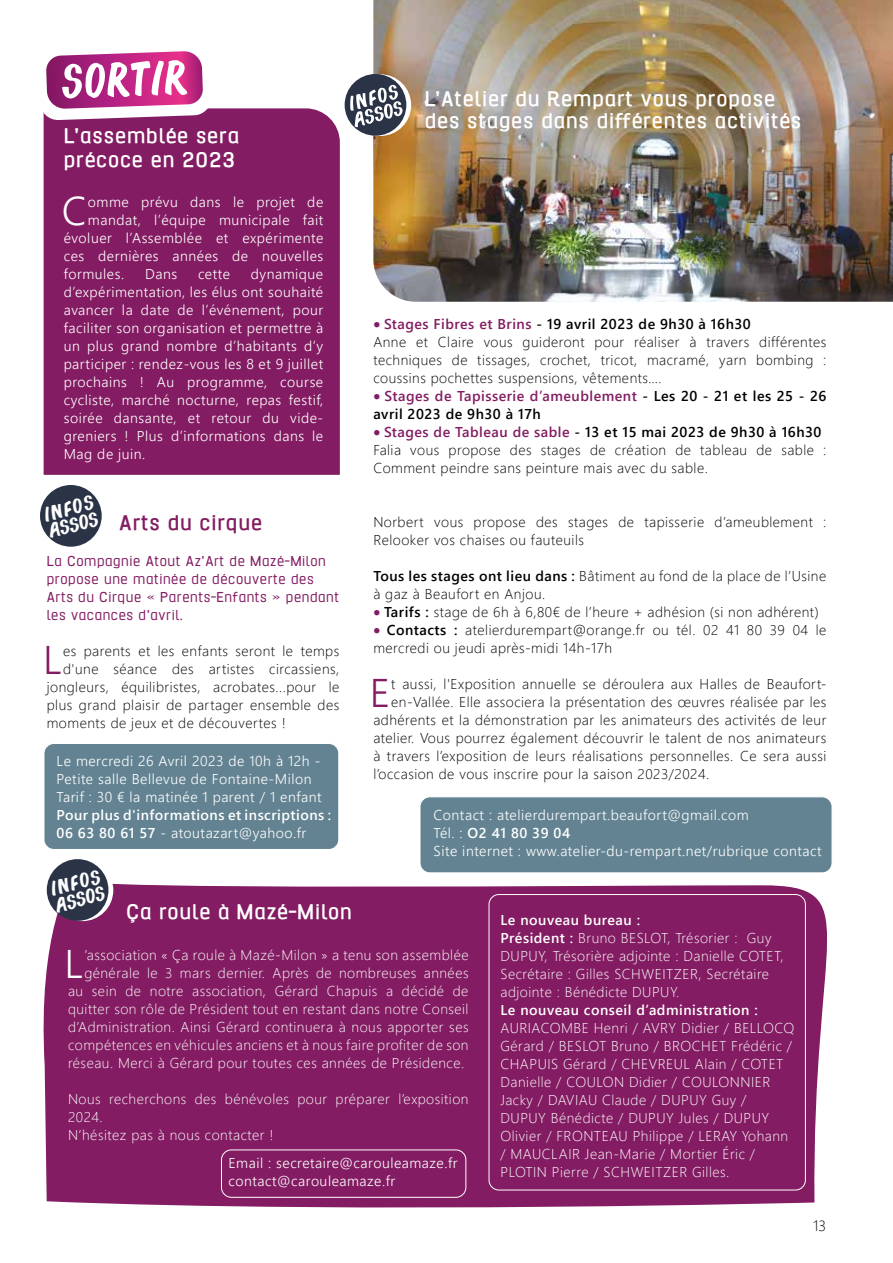
<style>
.page{position:relative;width:893px;height:1263px;background:#fff}
.page>*{position:absolute;margin:0;border:0;box-sizing:border-box;transform-origin:0 0}
.t1{font:39.9px "Webly Sleek UI Semilight";color:#fff}
.t2{font:39.9px "Webly Sleek UI Semilight";color:#831c62}
.t3{font:700 24px/23.4px "Hurufo&Numero";letter-spacing:.035em;color:#fff}
.t4{font:700 24px "Hurufo&Numero";letter-spacing:.035em;color:#831c62}
.t5{font:18.15px/17.1px "Bonoco";color:#fff}
.t6{font:16.5px/18px "Hurufo&Numero";letter-spacing:.035em;color:#831c62}
.t7{font:15px "Webly Sleek UI Light";color:#000}
.t8{font:14.25px/18px "Webly Sleek UI Light";letter-spacing:.035em;color:#000}
.t9{font:14.25px/18px "Webly Sleek UI Light";letter-spacing:.035em;color:#fff}
.t10{font:14.25px/18px "Webly Sleek UI Semilight";letter-spacing:.035em;color:#fff}
.t11{font:14.25px/18px "Webly Sleek UI Semibold";letter-spacing:.035em;color:#000}
.t12{font:14.25px "Webly Sleek UI Semibold";letter-spacing:.035em;color:#fff}
.s1{font-family:"Webly Sleek UI Semibold"}
.s2{color:#831c62}
.s3{font-family:"Webly Sleek UI Semilight"}
</style>
<div class="page">
<div style="left:44px;top:108px;width:296px;height:367px;background:#831c62"></div>
<div style="left:43px;top:882px;width:785px;height:326px;background:#831c62"></div>
<div style="left:489px;top:894px;width:316px;height:296px;background:#831c62;border-radius:10px"></div>
<div style="left:489px;top:894px;width:317px;height:296px;border:1px solid #fff;border-radius:10px"></div>
<img style="left:373px;top:0;width:520px;height:302px">
<svg style="left:43px;top:51px;width:169px;height:69px"></svg>
<div style="left:44px;top:743px;width:295px;height:106px;background:#638392;border-radius:10px"></div>
<div style="left:44px;top:743px;width:295px;height:107px;border:1px solid #fff;border-radius:10px"></div>
<div style="left:221px;top:1150px;width:245px;height:47px;background:#831c62;border-radius:10px"></div>
<div style="left:221px;top:1149px;width:245px;height:49px;border:1px solid #fff;border-radius:10px"></div>
<svg style="left:52px;top:859px;width:61px;height:62px"></svg>
<div style="left:47px;top:859px;width:61px;height:62px;background:#2b3446;border-radius:50%"></div>
<svg style="left:349px;top:74px;width:62px;height:62px"></svg>
<div style="left:345px;top:74px;width:61px;height:62px;background:#2b3446;border-radius:50%"></div>
<svg style="left:350px;top:85px;width:53px;height:42px"></svg>
<div style="left:40px;top:485px;width:62px;height:62px;background:#2b3446;border-radius:50%"></div>
<div style="left:420px;top:797px;width:412px;height:76px;background:#638392;border-radius:10px"></div>
<div style="left:420px;top:796px;width:412px;height:77px;border:1px solid #fff;border-radius:10px"></div>
<h2 class="t3" style="left:64px;top:125px;width:177px">L’assemblée sera précoce en 2023</h2>
<h1 class="t1" style="left:62px;top:181px;width:26px">C</h1>
<p class="t10" style="left:88px;top:193px;width:237px">omme prévu dans le projet de</p>
<p class="t10" style="left:88px;top:211px;width:237px">mandat, l’équipe municipale fait</p>
<p class="t10" style="left:64px;top:229px;width:261px">évoluer l’Assemblée et expérimente</p>
<p class="t10" style="left:64px;top:247px;width:261px">ces dernières années de nouvelles</p>
<p class="t10" style="left:64px;top:265px;width:62px">formules.</p>
<p class="t10" style="left:145px;top:265px;width:34px">Dans</p>
<p class="t10" style="left:198px;top:265px;width:34px">cette</p>
<p class="t10" style="left:64px;top:265px;width:261px;text-align:justify;text-indent:187px">dynamique d’expérimentation, les élus ont souhaité avancer la date de l’événement, pour faciliter son organisation et permettre à un plus grand nombre d’habitants d’y participer : rendez-vous les 8 et 9 juillet prochains ! Au programme, course cycliste, marché nocturne, repas festif, soirée dansante, et retour du vide&shy;greniers ! Plus d’informations dans le Mag de juin.</p>
<p class="t5" style="left:42px;top:506px;width:53px;rotate:-15deg">Infos assos</p>
<h2 class="t4" style="left:119px;top:512px;width:144px">Arts du cirque</h2>
<p class="t6" style="left:47px;top:552px;width:294px">La Compagnie Atout Az'Art de Mazé-Milon propose une matinée de découverte des Arts du Cirque « Parents-Enfants » pendant les vacances d'avril.</p>
<h1 class="t2" style="left:43px;top:630px;width:20px">L</h1>
<p class="t8" style="left:63px;top:641px;width:278px">es parents et les enfants seront le temps</p>
<p class="t8" style="left:63px;top:659px;width:278px">d'une séance des artistes circassiens,</p>
<p class="t8" style="left:47px;top:677px;width:294px">jongleurs, équilibristes, acrobates...pour le</p>
<p class="t8" style="left:47px;top:695px;width:294px">plus grand plaisir de partager ensemble des</p>
<p class="t8" style="left:47px;top:713px;width:241px">moments de jeux et de découvertes !</p>
<p class="t10" style="left:57px;top:751px;width:266px">Le mercredi 26 Avril 2023 de 10h à 12h -<br>Petite salle Bellevue de Fontaine-Milon<br>Tarif : 30 € la matinée 1 parent / 1 enfant</p>
<p class="t12" style="left:57px;top:804px;width:276px">Pour plus d'informations et inscriptions :</p>
<p class="t10" style="left:57px;top:823px;width:251px"><span class="s1">06 63 80 61 57</span> - atoutazart@yahoo.fr</p>
<h2 class="t3" style="left:425px;top:87px;width:378px;line-height:22.5px">L’Atelier du Rempart vous propose des stages dans différentes activités</h2>
<p class="t11" style="left:373px;top:315px;width:379px"><span class="s2">• Stages Fibres et Brins</span> - 19 avril 2023 de 9h30 à 16h30</p>
<p class="t8" style="left:373px;top:332px;width:454px;text-align:justify">Anne et Claire vous guideront pour réaliser à travers différentes techniques de tissages, crochet, tricot, macramé, yarn bombing : coussins pochettes suspensions, vêtements….</p>
<p class="t11" style="left:373px;top:387px;width:454px"><span class="s2">• Stages de Tapisserie d’ameublement</span> - Les 20 - 21 et les 25 - 26 avril 2023 de 9h30 à 17h</p>
<p class="t11" style="left:373px;top:423px;width:450px"><span class="s2">• Stages de Tableau de sable</span> - 13 et 15 mai 2023 de 9h30 à 16h30</p>
<p class="t8" style="left:373px;top:440px;width:455px">Falia vous propose des stages de création de tableau de sable :<br>Comment peindre sans peinture mais avec du sable.</p>
<p class="t8" style="left:373px;top:512px;width:454px">Norbert vous propose des stages de tapisserie d’ameublement :<br>Relooker vos chaises ou fauteuils</p>
<p class="t8" style="left:373px;top:566px;width:454px"><span class="s1">Tous les stages ont lieu dans :</span> Bâtiment au fond de la place de l’Usine à gaz à Beaufort en Anjou.</p>
<p class="t8" style="left:373px;top:602px;width:447px"><span class="s2">•</span> <span class="s1">Tarifs :</span> stage de 6h à 6,80€ de l’heure + adhésion (si non adhérent)</p>
<p class="t8" style="left:373px;top:620px;width:454px"><span class="s2">•</span> <span class="s1">Contacts :</span> atelierdurempart@orange.fr ou tél. 02 41 80 39 04 le mercredi ou jeudi après-midi 14h-17h</p>
<h1 class="t2" style="left:370px;top:663px;width:22px">E</h1>
<p class="t8" style="left:391px;top:674px;width:437px">t aussi, l'Exposition annuelle se déroulera aux Halles de Beaufort-</p>
<p class="t8" style="left:391px;top:692px;width:437px">en-Vallée. Elle associera la présentation des œuvres réalisée par les</p>
<p class="t8" style="left:373px;top:710px;width:454px">adhérents et la démonstration par les animateurs des activités de leur</p>
<p class="t8" style="left:373px;top:728px;width:454px">atelier. Vous pourrez également découvrir le talent de nos animateurs</p>
<p class="t8" style="left:373px;top:746px;width:454px">à travers l’exposition de leurs réalisations personnelles. Ce sera aussi</p>
<p class="t8" style="left:373px;top:764px;width:337px">l’occasion de vous inscrire pour la saison 2023/2024.</p>
<p class="t10" style="left:434px;top:805px;width:317px">Contact : atelierdurempart.beaufort@gmail.com</p>
<p class="t12" style="left:434px;top:822px;width:138px"><span class="s3">Tél. :</span> O2 41 80 39 04</p>
<p class="t10" style="left:434px;top:841px;width:389px">Site internet : www.atelier-du-rempart.net/rubrique contact</p>
<p class="t5" style="left:49px;top:880px;width:53px;rotate:-15deg">Infos assos</p>
<h2 class="t3" style="left:126px;top:900px;width:227px">Ça roule à Mazé-Milon</h2>
<h1 class="t1" style="left:64px;top:933px;width:20px">L</h1>
<p class="t9" style="left:84px;top:945px;width:386px">’association « Ça roule à Mazé-Milon » a tenu son assemblée</p>
<p class="t9" style="left:84px;top:963px;width:386px">générale le 3 mars dernier. Après de nombreuses années</p>
<p class="t9" style="left:68px;top:981px;width:402px">au sein de notre association, Gérard Chapuis a décidé de</p>
<p class="t9" style="left:68px;top:999px;width:402px">quitter son rôle de Président tout en restant dans notre Conseil</p>
<p class="t9" style="left:68px;top:1017px;width:402px">d’Administration. Ainsi Gérard continuera à nous apporter ses</p>
<p class="t9" style="left:68px;top:1035px;width:402px">compétences en véhicules anciens et à nous faire profiter de son</p>
<p class="t9" style="left:68px;top:1053px;width:398px">réseau. Merci à Gérard pour toutes ces années de Présidence.</p>
<p class="t9" style="left:68px;top:1089px;width:402px">Nous recherchons des bénévoles pour préparer l’exposition<br>2024.<br>N’hésitez pas à nous contacter !</p>
<p class="t10" style="left:229px;top:1153px;width:230px">Email : secretaire@carouleamaze.fr contact@carouleamaze.fr</p>
<p class="t12" style="left:500px;top:910px;width:141px">Le nouveau bureau :</p>
<p class="t9" style="left:500px;top:929px;width:285px"><span class="s1">Président :</span> Bruno BESLOT, Trésorier : Guy DUPUY, Trésorière adjointe : Danielle COTET, Secrétaire : Gilles SCHWEITZER, Secrétaire adjointe : Bénédicte DUPUY.</p>
<p class="t12" style="left:500px;top:1000px;width:259px">Le nouveau conseil d’administration :</p>
<p class="t9" style="left:500px;top:1019px;width:295px">AURIACOMBE Henri / AVRY Didier / BELLOCQ Gérard / BESLOT Bruno / BROCHET Frédéric / CHAPUIS Gérard / CHEVREUL Alain / COTET Danielle / COULON Didier / COULONNIER Jacky / DAVIAU Claude / DUPUY Guy / DUPUY Bénédicte / DUPUY Jules / DUPUY Olivier / FRONTEAU Philippe / LERAY Yohann / MAUCLAIR Jean-Marie / Mortier Éric / PLOTIN Pierre / SCHWEITZER Gilles.</p>
<p class="t7" style="left:813px;top:1215px;width:15px">13</p>
</div>
